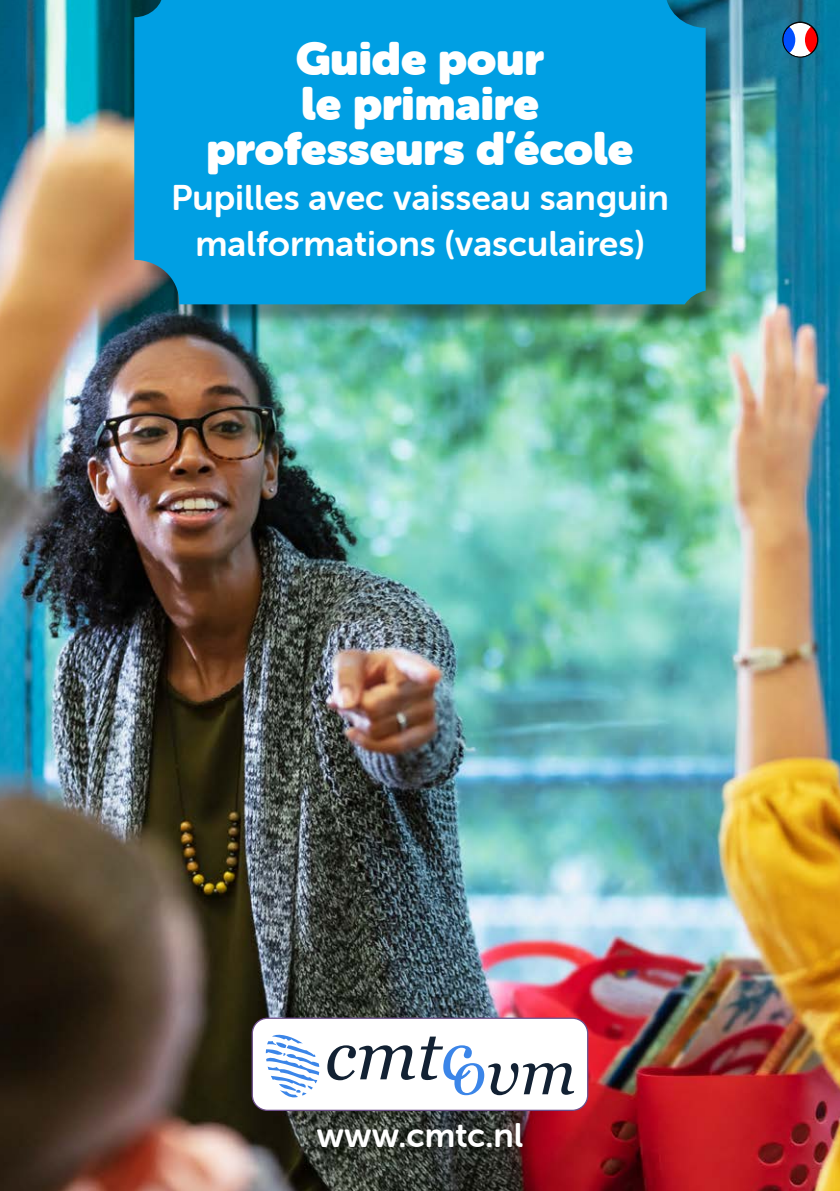
<style>
.page{position:relative;width:840px;height:1191px;background:#fff}
.page>*{position:absolute;margin:0;border:0;box-sizing:border-box;transform-origin:0 0}
.t1{font:46.2px/45.2px "Museo Sans Rounded";color:#fff;text-align:center}
.t2{font:35.8px/45.2px "Museo Sans Rounded 700";color:#fff;text-align:center}
.t3{font:34px "Museo Sans Rounded 700";color:#fff}
.t4{font:11.2px "Museo Sans Rounded";color:#fff}
</style>
<div class="page">
<img style="left:0;top:86px;width:839px;height:1105px">
<img style="left:0;top:0;width:839px;height:86px">
<div style="left:138px;top:0;width:592px;height:329px;background:#000;opacity:.4"></div>
<div style="left:134px;top:0;width:571px;height:304px;background:#009fe3"></div>
<div style="left:782px;top:22px;width:35px;height:35px;background:#fff;border-radius:50%"></div>
<svg style="left:804px;top:22px;width:13px;height:35px"></svg>
<svg style="left:782px;top:22px;width:12px;height:35px"></svg>
<div style="left:782px;top:22px;width:35px;height:35px;border:1px solid #000;border-radius:50%"></div>
<div style="left:252px;top:1018px;width:335px;height:92px;background:#fff;border-radius:15px"></div>
<div style="left:251px;top:1017px;width:337px;height:94px;border:1px solid #6e4e8b;border-radius:15px"></div>
<svg style="left:327px;top:1036px;width:247px;height:59px"></svg>
<svg style="left:266px;top:1034px;width:53px;height:63px"></svg>
<p class="t1" style="left:296px;top:36px;width:249px">Guide pour</p>
<p class="t4" style="left:416px;top:48px;width:8px">1</p>
<p class="t1" style="left:206px;top:81px;width:428px">le primaire professeurs d’école</p>
<p class="t2" style="left:171px;top:176px;width:499px">Pupilles avec vaisseau sanguin malformations (vasculaires)</p>
<p class="t3" style="left:316px;top:1116px;width:208px">www.cmtc.nl</p>
</div>
